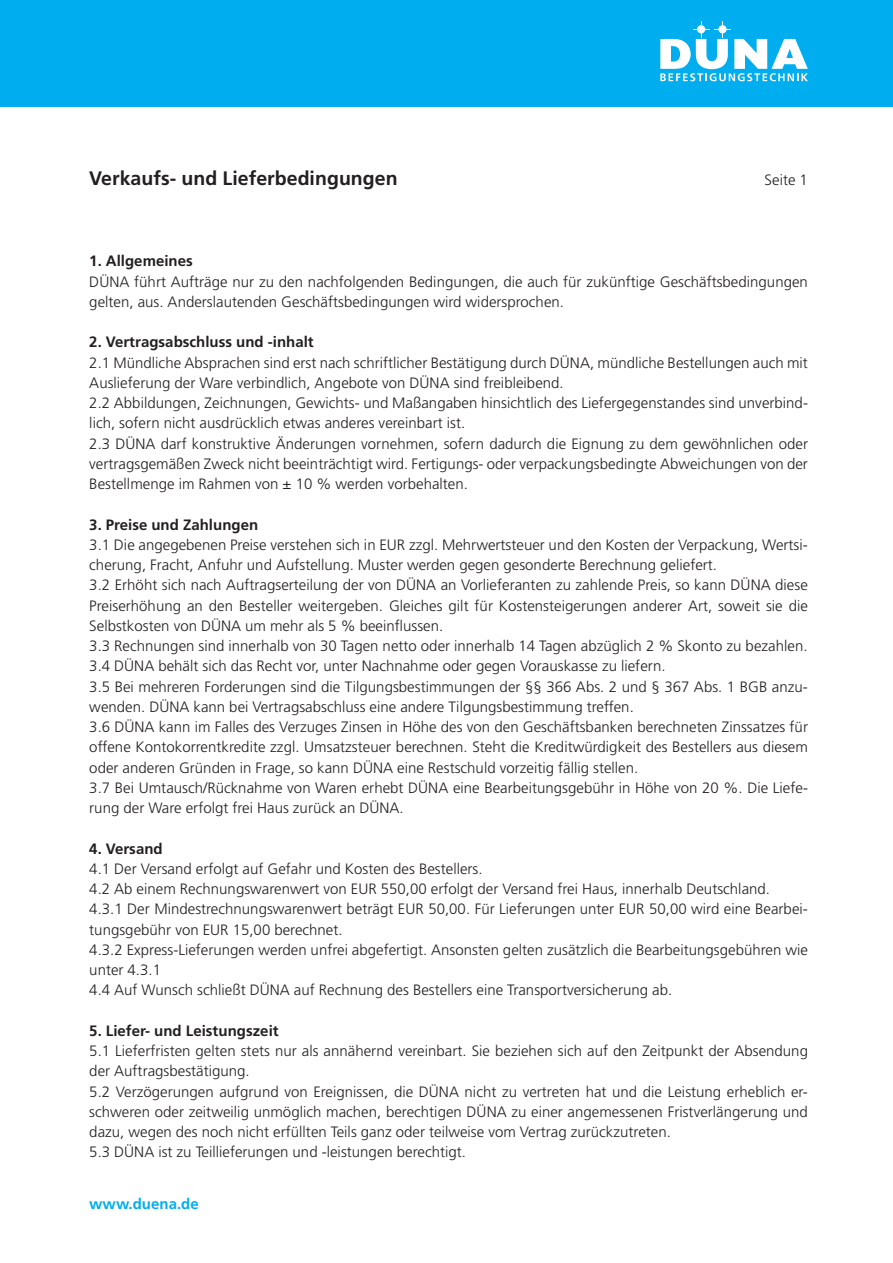
<style>
.page{position:relative;width:893px;height:1263px;background:#fff}
.page>*{position:absolute;margin:0;border:0;box-sizing:border-box;transform-origin:0 0}
.t1{font:700 19.5px "Frutiger";color:#231f20}
.t2{font:300 15px/20.2px "Frutiger";color:#231f20}
.t3{font:700 15px "Frutiger";color:#231f20}
.t4{font:700 15px "Frutiger";color:#00aeef}
</style>
<div class="page">
<div style="left:0;top:0;width:893px;height:106px;background:#00aeef"></div>
<svg style="left:660px;top:21px;width:148px;height:60px"></svg>
<h1 class="t1" style="left:89px;top:167px;width:310px">Verkaufs- und Lieferbedingungen</h1>
<p class="t2" style="left:765px;top:170px;width:45px">Seite 1</p>
<p class="t3" style="left:89px;top:252px;width:105px">1. Allgemeines</p>
<p class="t2" style="left:89px;top:271px;width:720px">DÜNA führt Aufträge nur zu den nachfolgenden Bedingungen, die auch für zukünftige Geschäftsbedingungen gelten, aus. Anderslautenden Geschäftsbedingungen wird widersprochen.</p>
<p class="t3" style="left:89px;top:333px;width:226px">2. Vertragsabschluss und -inhalt</p>
<p class="t2" style="left:89px;top:352px;width:720px">2.1 Mündliche Absprachen sind erst nach schriftlicher Bestätigung durch DÜNA, mündliche Bestellungen auch mit Auslieferung der Ware verbindlich, Angebote von DÜNA sind freibleibend.<br>2.2 Abbildungen, Zeichnungen, Gewichts- und Maßangaben hinsichtlich des Liefergegenstandes sind unverbind&shy;lich, sofern nicht ausdrücklich etwas anderes vereinbart ist.<br>2.3 DÜNA darf konstruktive Änderungen vornehmen, sofern dadurch die Eignung zu dem gewöhnlichen oder vertragsgemäßen Zweck nicht beeinträchtigt wird. Fertigungs- oder verpackungsbedingte Abweichungen von der Bestellmenge im Rahmen von ± 10 % werden vorbehalten.</p>
<p class="t3" style="left:89px;top:515px;width:170px">3. Preise und Zahlungen</p>
<p class="t2" style="left:89px;top:534px;width:720px">3.1 Die angegebenen Preise verstehen sich in EUR zzgl. Mehrwertsteuer und den Kosten der Verpackung, Wertsi&shy;cherung, Fracht, Anfuhr und Aufstellung. Muster werden gegen gesonderte Berechnung geliefert.<br>3.2 Erhöht sich nach Auftragserteilung der von DÜNA an Vorlieferanten zu zahlende Preis, so kann DÜNA diese Preiserhöhung an den Besteller weitergeben. Gleiches gilt für Kostensteigerungen anderer Art, soweit sie die Selbstkosten von DÜNA um mehr als 5 % beeinflussen.<br>3.3 Rechnungen sind innerhalb von 30 Tagen netto oder innerhalb 14 Tagen abzüglich 2 % Skonto zu bezahlen.<br>3.4 DÜNA behält sich das Recht vor, unter Nachnahme oder gegen Vorauskasse zu liefern.<br>3.5 Bei mehreren Forderungen sind die Tilgungsbestimmungen der §§ 366 Abs. 2 und § 367 Abs. 1 BGB anzu&shy;wenden. DÜNA kann bei Vertragsabschluss eine andere Tilgungsbestimmung treffen.<br>3.6 DÜNA kann im Falles des Verzuges Zinsen in Höhe des von den Geschäftsbanken berechneten Zinssatzes für offene Kontokorrentkredite zzgl. Umsatzsteuer berechnen. Steht die Kreditwürdigkeit des Bestellers aus diesem oder anderen Gründen in Frage, so kann DÜNA eine Restschuld vorzeitig fällig stellen.<br>3.7 Bei Umtausch/Rücknahme von Waren erhebt DÜNA eine Bearbeitungsgebühr in Höhe von 20 %. Die Liefe&shy;rung der Ware erfolgt frei Haus zurück an DÜNA.</p>
<p class="t3" style="left:89px;top:839px;width:75px">4. Versand</p>
<p class="t2" style="left:89px;top:858px;width:720px">4.1 Der Versand erfolgt auf Gefahr und Kosten des Bestellers.<br>4.2 Ab einem Rechnungswarenwert von EUR 550,00 erfolgt der Versand frei Haus, innerhalb Deutschland.<br>4.3.1 Der Mindestrechnungswarenwert beträgt EUR 50,00. Für Lieferungen unter EUR 50,00 wird eine Bearbei&shy;tungsgebühr von EUR 15,00 berechnet.<br>4.3.2 Express-Lieferungen werden unfrei abgefertigt. Ansonsten gelten zusätzlich die Bearbeitungsgebühren wie unter 4.3.1<br>4.4 Auf Wunsch schließt DÜNA auf Rechnung des Bestellers eine Transportversicherung ab.</p>
<p class="t3" style="left:89px;top:1022px;width:191px">5. Liefer- und Leistungszeit</p>
<p class="t2" style="left:89px;top:1041px;width:720px">5.1 Lieferfristen gelten stets nur als annähernd vereinbart. Sie beziehen sich auf den Zeitpunkt der Absendung der Auftragsbestätigung.<br>5.2 Verzögerungen aufgrund von Ereignissen, die DÜNA nicht zu vertreten hat und die Leistung erheblich er&shy;schweren oder zeitweilig unmöglich machen, berechtigen DÜNA zu einer angemessenen Fristverlängerung und dazu, wegen des noch nicht erfüllten Teils ganz oder teilweise vom Vertrag zurückzutreten.<br>5.3 DÜNA ist zu Teillieferungen und -leistungen berechtigt.</p>
<p class="t4" style="left:89px;top:1195px;width:111px">www.duena.de</p>
</div>
